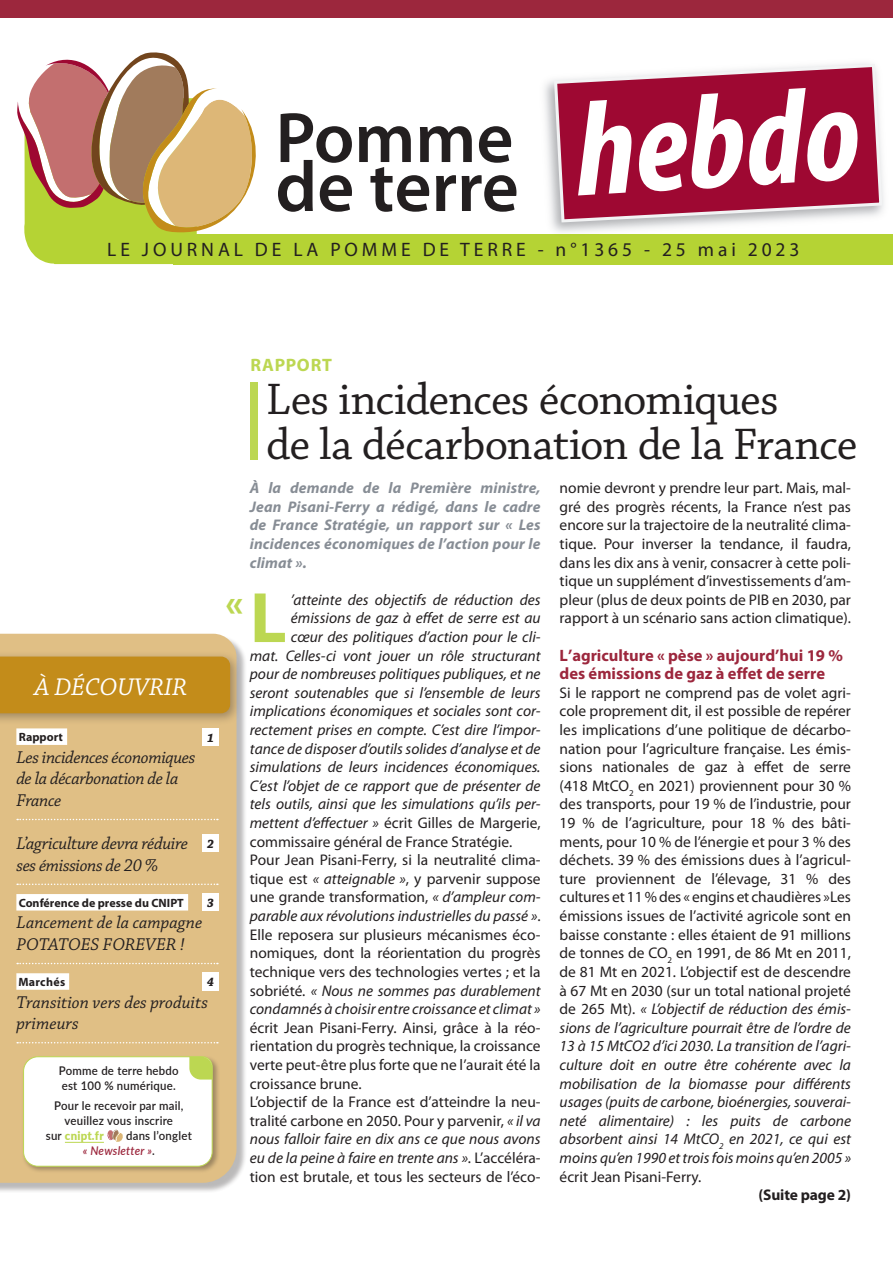
<style>
.page{position:relative;width:893px;height:1263px;background:#fff}
.page>*{position:absolute;margin:0;border:0;box-sizing:border-box;transform-origin:0 0}
.t1{font:italic 700 condensed 135.3px "Myriad Pro";color:#fff}
.t2{font:700 72px "Myriad Pro";color:#bcd752}
.t3{font:600 71.85px "Myriad Pro";color:#231f20}
.t4{font:46.5px/45px "Chaparral Pro";letter-spacing:-.02em;color:#231f20}
.t5{font:700 38.4px "Myriad Pro";color:#bcd752}
.t6{font:italic 25.5px "Chaparral Pro";color:#fff}
.t7{font:19.5px "Myriad Pro";letter-spacing:.2em;color:#231f20}
.t8{font:italic 18px/21.6px "Chaparral Pro";letter-spacing:-.015em;color:#231f20}
.t9{font:italic 18px/21.6px "Chaparral Pro";letter-spacing:.005em;color:#231f20}
.t10{font:700 18px "Myriad Pro";letter-spacing:.045em;color:#bcd752}
.t11{font:700 16.5px/18.6px "Myriad Pro";color:#9c273d}
.t12{font:15.45px/18.6px "Myriad Pro";color:#231f20;text-align:justify}
.t13{font:italic 15.45px "Myriad Pro";color:#231f20}
.t14{font:italic 700 15.45px/18.6px "Myriad Pro";letter-spacing:.01em;color:#878d95;text-align:justify}
.t15{font:700 15.45px "Myriad Pro";letter-spacing:-.01em;color:#231f20}
.t16{font:italic 700 12.75px "Chaparral Pro";color:#231f20}
.t17{font:600 12px/15px "Lato";letter-spacing:.02em;color:#231f20;scale:.95 1}
.t18{font:700 12px "Myriad Pro";color:#231f20}
.t19{font:900 12px "Lato";letter-spacing:.02em;color:#bcd752;scale:.95 1}
.t20{font:700 12px "Myriad Pro";letter-spacing:.025em;color:#231f20}
.s1{font-weight:600;color:#231f20}
.s2{font-style:italic;color:#9c273d}
.s3{font-style:italic}
.s4{font-style:normal}
</style>
<div class="page">
<div style="left:0;top:0;width:893px;height:18px;background:#9c273d"></div>
<svg style="left:17px;top:52px;width:239px;height:212px"></svg>
<div style="left:173px;top:234px;width:720px;height:30px;background:#b5d334"></div>
<svg style="left:554px;top:64px;width:328px;height:158px;background:#ab2f52"></svg>
<div style="left:0;top:635px;width:247px;height:558px;background:#231f20;opacity:.31"></div>
<div style="left:0;top:634px;width:236px;height:549px;background:#e0bf85"></div>
<div style="left:16px;top:728px;width:51px;height:17px;background:#fff"></div>
<svg style="left:17px;top:819px;width:201px;height:1px"></svg>
<svg style="left:17px;top:883px;width:201px;height:2px"></svg>
<div style="left:16px;top:894px;width:172px;height:16px;background:#fff"></div>
<svg style="left:17px;top:963px;width:201px;height:1px"></svg>
<div style="left:16px;top:973px;width:53px;height:17px;background:#fff"></div>
<svg style="left:17px;top:1042px;width:201px;height:1px"></svg>
<div style="left:0;top:651px;width:243px;height:75px;background:#231f20;opacity:.35"></div>
<div style="left:0;top:656px;width:230px;height:57px;background:#c38c1a"></div>
<div style="left:202px;top:972px;width:17px;height:19px;background:#fff"></div>
<div style="left:202px;top:894px;width:17px;height:17px;background:#fff"></div>
<div style="left:202px;top:835px;width:17px;height:17px;background:#fff"></div>
<div style="left:202px;top:728px;width:17px;height:17px;background:#fff"></div>
<div style="left:22px;top:1055px;width:198px;height:119px;background:#231f20;opacity:.35"></div>
<svg style="left:23px;top:1056px;width:190px;height:110px"></svg>
<div style="left:250px;top:383px;width:8px;height:77px;background:#bcd752"></div>
<h3 class="t3" style="left:275px;top:92px;width:240px">Pomme</h3>
<h3 class="t3" style="left:275px;top:141px;width:245px">de terre</h3>
<h1 class="t1" style="left:571px;top:65px;width:286px;rotate:-3deg">hebdo</h1>
<p class="t7" style="left:107px;top:237px;width:694px">LE JOURNAL DE LA POMME DE TERRE - n°1365 - 25 mai 2023</p>
<h3 class="t6" style="left:34px;top:673px;width:154px">À DÉCOUVRIR</h3>
<p class="t18" style="left:19px;top:729px;width:46px">Rapport</p>
<p class="t8" style="left:16px;top:747px;width:180px">Les incidences économiques de la décarbonation de la<br>France</p>
<p class="t8" style="left:16px;top:833px;width:173px">L’agriculture devra réduire ses émissions de 20 %</p>
<p class="t18" style="left:19px;top:895px;width:167px">Conférence de presse du CNIPT</p>
<p class="t9" style="left:16px;top:913px;width:187px">Lancement de la campagne<br>POTATOES FOREVER !</p>
<p class="t20" style="left:18px;top:974px;width:48px">Marchés</p>
<p class="t8" style="left:16px;top:992px;width:193px">Transition vers des produits primeurs</p>
<p class="t16" style="left:207px;top:730px;width:9px">1</p>
<p class="t16" style="left:207px;top:836px;width:9px">2</p>
<p class="t16" style="left:207px;top:895px;width:9px">3</p>
<p class="t16" style="left:207px;top:975px;width:9px">4</p>
<p class="t17" style="left:59px;top:1063px;width:128px">Pomme de terre hebdo est 100 % numérique.</p>
<p class="t17" style="left:54px;top:1097px;width:138px">Pour le recevoir par mail,</p>
<p class="t17" style="left:65px;top:1112px;width:116px">veuillez vous inscrire</p>
<p class="t19" style="left:46px;top:1126px;width:62px"><span class="s1">sur</span> cnipt.fr</p>
<p class="t17" style="left:83px;top:1127px;width:116px;text-indent:43px">dans l’onglet <span class="s2">« Newsletter »</span>.</p>
<p class="t10" style="left:251px;top:353px;width:83px">RAPPORT</p>
<h3 class="t4" style="left:266px;top:379px;width:593px">Les incidences économiques<br>de la décarbonation de la France</h3>
<p class="t14" style="left:250px;top:478px;width:292px">À la demande de la Première ministre, Jean Pisani-Ferry a rédigé, dans le cadre de France Stratégie, un rapport sur « Les incidences économiques de l’action pour le climat ».</p>
<h2 class="t2" style="left:250px;top:571px;width:38px">L</h2>
<p class="t13" style="left:291px;top:590px;width:251px">’atteinte des objectifs de réduction des</p>
<p class="t12" style="left:560px;top:478px;width:293px">nomie devront y prendre leur part. Mais, mal&shy;gré des progrès récents, la France n’est pas encore sur la trajectoire de la neutralité clima&shy;tique. Pour inverser la tendance, il faudra, dans les dix ans à venir, consacrer à cette poli&shy;tique un supplément d’investissements d’am&shy;pleur (plus de deux points de PIB en 2030, par rapport à un scénario sans action climatique).</p>
<p class="t11" style="left:560px;top:645px;width:285px">L’agriculture « pèse » aujourd’hui 19 % des émissions de gaz à effet de serre</p>
<p class="t12" style="left:560px;top:683px;width:293px">Si le rapport ne comprend pas de volet agri&shy;cole proprement dit, il est possible de repérer les implications d’une politique de décarbo&shy;nation pour l’agriculture française. Les émis&shy;sions nationales de gaz à effet de serre (418 MtCO<sub>2</sub> en 2021) proviennent pour 30 % des transports, pour 19 % de l’industrie, pour 19 % de l’agriculture, pour 18 % des bâti&shy;ments, pour 10 % de l’énergie et pour 3 % des déchets. 39 % des émissions dues à l’agricul&shy;ture proviennent de l’élevage, 31 % des cultures et 11 % des « engins et chaudières »Les émissions issues de l’activité agricole sont en baisse constante : elles étaient de 91 millions de tonnes de CO<sub>2</sub> en 1991, de 86 Mt en 2011, de 81 Mt en 2021. L’objectif est de descendre à 67 Mt en 2030 (sur un total national projeté de 265 Mt). <span class="s3">« L’objectif de réduction des émis&shy;sions de l’agriculture pourrait être de l’ordre de 13 à 15 MtCO2 d’ici 2030. La transition de l’agri&shy;culture doit en outre être cohérente avec la mobilisation de la biomasse pour différents usages (puits de carbone, bioénergies, souverai&shy;neté alimentaire) : les puits de carbone absorbent ainsi 14 MtCO</span><sub>2</sub> <span class="s3">en 2021, ce qui est moins qu’en 1990 et trois fois moins qu’en 2005 »</span></p>
<p class="t12" style="left:560px;top:1167px;width:143px">écrit Jean Pisani-Ferry.</p>
<h3 class="t5" style="left:226px;top:577px;width:19px">«</h3>
<p class="t13" style="left:291px;top:609px;width:251px">émissions de gaz à effet de serre est au</p>
<p class="t13" style="left:291px;top:627px;width:251px">cœur des politiques d’action pour le cli-</p>
<p class="t13" style="left:250px;top:646px;width:292px">mat. Celles-ci vont jouer un rôle structurant</p>
<p class="t13" style="left:250px;top:664px;width:292px">pour de nombreuses politiques publiques, et ne</p>
<p class="t13" style="left:250px;top:683px;width:292px">seront soutenables que si l’ensemble de leurs</p>
<p class="t13" style="left:250px;top:702px;width:292px">implications économiques et sociales sont cor-</p>
<p class="t13" style="left:250px;top:720px;width:292px">rectement prises en compte. C’est dire l’impor-</p>
<p class="t13" style="left:250px;top:739px;width:292px">tance de disposer d’outils solides d’analyse et de</p>
<p class="t13" style="left:250px;top:757px;width:292px">simulations de leurs incidences économiques.</p>
<p class="t13" style="left:250px;top:776px;width:292px">C’est l’objet de ce rapport que de présenter de</p>
<p class="t13" style="left:250px;top:795px;width:292px">tels outils, ainsi que les simulations qu’ils per-</p>
<p class="t12" style="left:250px;top:813px;width:292px"><span class="s3">mettent d’effectuer »</span> écrit Gilles de Margerie,</p>
<p class="t12" style="left:250px;top:832px;width:264px">commissaire général de France Stratégie.</p>
<p class="t12" style="left:250px;top:850px;width:292px">Pour Jean Pisani-Ferry, si la neutralité clima-</p>
<p class="t12" style="left:250px;top:869px;width:292px">tique est <span class="s3">« atteignable »</span>, y parvenir suppose</p>
<p class="t12" style="left:250px;top:888px;width:292px">une grande transformation, <span class="s3">« d’ampleur com-</span></p>
<p class="t13" style="left:250px;top:906px;width:292px">parable aux révolutions industrielles du passé »<span class="s4">.</span></p>
<p class="t12" style="left:250px;top:925px;width:292px">Elle reposera sur plusieurs mécanismes éco-</p>
<p class="t12" style="left:250px;top:943px;width:292px">nomiques, dont la réorientation du progrès</p>
<p class="t12" style="left:250px;top:962px;width:292px">technique vers des technologies vertes ; et la</p>
<p class="t13" style="left:250px;top:981px;width:292px"><span class="s4">sobriété.</span> « Nous ne sommes pas durablement</p>
<p class="t13" style="left:250px;top:999px;width:292px">condamnés à choisir entre croissance et climat »</p>
<p class="t12" style="left:250px;top:1018px;width:292px;text-align:left">écrit Jean Pisani-Ferry. Ainsi, grâce à la réo&shy;rientation du progrès technique, la croissance verte peut-être plus forte que ne l’aurait été la croissance brune.<br>L’objectif de la France est d’atteindre la neu&shy;tralité carbone en 2050. Pour y parvenir, <span class="s3">« il va nous falloir faire en dix ans ce que nous avons eu de la peine à faire en trente ans »</span>. L’accéléra&shy;tion est brutale, et tous les secteurs de l’éco-</p>
<p class="t15" style="left:758px;top:1185px;width:94px">(Suite page 2)</p>
</div>
